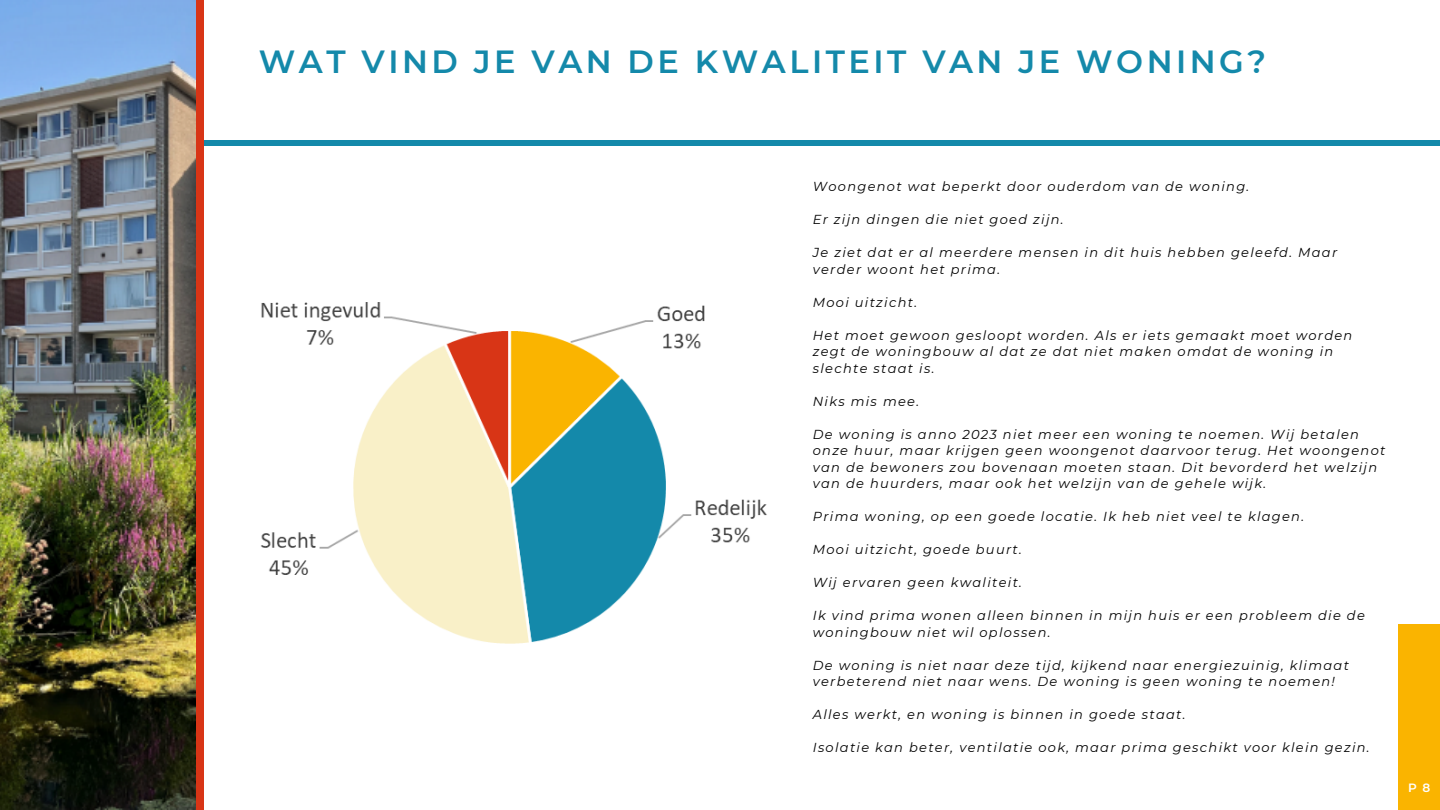
<style>
.page{position:relative;width:1440px;height:810px;background:#fff}
.page>*{position:absolute;margin:0;border:0;box-sizing:border-box;transform-origin:0 0}
.t1{font:600 32px "Montserrat";letter-spacing:.11em;color:#1489aa}
.t2{font:italic 13px/16.5px "Montserrat";letter-spacing:.1em;color:#000}
.t3{font:600 12px "Montserrat";color:#fff}
</style>
<div class="page">
<div style="left:196px;top:140px;width:1244px;height:6px;background:#1489aa"></div>
<div style="left:196px;top:0;width:8px;height:810px;background:#d83516"></div>
<img style="left:0;top:0;width:196px;height:810px">
<img style="left:261px;top:302px;width:506px;height:342px">
<div style="left:1398px;top:624px;width:42px;height:186px;background:#fab400"></div>
<p class="t1" style="left:259px;top:42px;width:1009px">WAT VIND JE VAN DE KWALITEIT VAN JE WONING?</p>
<p class="t2" style="left:813px;top:178px;width:438px">Woongenot wat beperkt door ouderdom van de woning.</p>
<p class="t2" style="left:813px;top:211px;width:252px">Er zijn dingen die niet goed zijn.</p>
<p class="t2" style="left:813px;top:244px;width:526px">Je ziet dat er al meerdere mensen in dit huis hebben geleefd. Maar verder woont het prima.</p>
<p class="t2" style="left:813px;top:294px;width:106px">Mooi uitzicht.</p>
<p class="t2" style="left:813px;top:327px;width:541px">Het moet gewoon gesloopt worden. Als er iets gemaakt moet worden zegt de woningbouw al dat ze dat niet maken omdat de woning in slechte staat is.</p>
<p class="t2" style="left:813px;top:393px;width:108px">Niks mis mee.</p>
<p class="t2" style="left:813px;top:426px;width:574px">De woning is anno 2023 niet meer een woning te noemen. Wij betalen onze huur, maar krijgen geen woongenot daarvoor terug. Het woongenot van de bewoners zou bovenaan moeten staan. Dit bevorderd het welzijn van de huurders, maar ook het welzijn van de gehele wijk.</p>
<p class="t2" style="left:813px;top:508px;width:493px">Prima woning, op een goede locatie. Ik heb niet veel te klagen.</p>
<p class="t2" style="left:813px;top:541px;width:211px">Mooi uitzicht, goede buurt.</p>
<p class="t2" style="left:813px;top:574px;width:211px">Wij ervaren geen kwaliteit.</p>
<p class="t2" style="left:813px;top:607px;width:554px">Ik vind prima wonen alleen binnen in mijn huis er een probleem die de woningbouw niet wil oplossen.</p>
<p class="t2" style="left:813px;top:657px;width:538px">De woning is niet naar deze tijd, kijkend naar energiezuinig, klimaat verbeterend niet naar wens. De woning is geen woning te noemen!</p>
<p class="t2" style="left:813px;top:706px;width:374px">Alles werkt, en woning is binnen in goede staat.</p>
<p class="t2" style="left:813px;top:739px;width:558px">Isolatie kan beter, ventilatie ook, maar prima geschikt voor klein gezin.</p>
<p class="t3" style="left:1408px;top:780px;width:24px">P 8</p>
</div>
